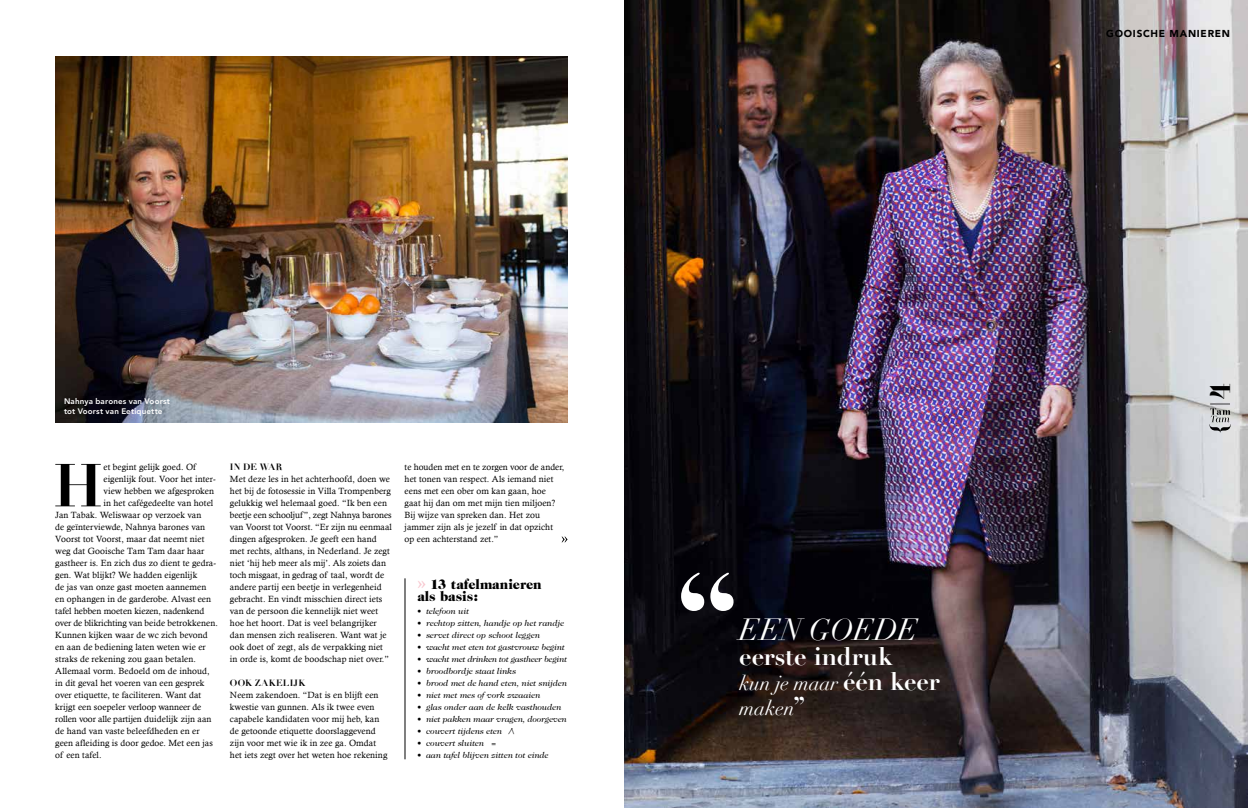
<style>
.page{position:relative;width:1248px;height:808px;background:#fff}
.page>*{position:absolute;margin:0;border:0;box-sizing:border-box;transform-origin:0 0}
.t1{font:900 105.2px "Caslon Two Twenty Four";color:#fff}
.t2{font:700 59.6px "Didot";color:#000}
.t3{font:italic 30px "Didot";color:#fff}
.t4{font:700 28.5px "Trivia Serif";color:#000}
.t5{font:700 25px "Didot";letter-spacing:-.005em;color:#fff}
.t6{font:italic 20px/25px "Didot";letter-spacing:-.005em;color:#fff}
.t7{font:900 14px/12px "Caslon Two Twenty Four";letter-spacing:-.01em;color:#000}
.t8{font:900 10px "Avenir LT";letter-spacing:.075em;color:#000}
.t9{font:9px/12px "Calisto";letter-spacing:.01em;color:#000}
.t10{font:9px "Calisto";letter-spacing:-.01em;color:#000}
.t11{font:700 9px "Didot";letter-spacing:.025em;color:#000}
.t12{font:italic 8.5px "Caslon Two Twenty Four";color:#000}
.t13{font:italic 8.5px "Caslon Two Twenty Four";letter-spacing:-.02em;color:#000}
.t14{font:800 8px/10px "Avenir LT";letter-spacing:.02em;color:#fff}
.s1{font-family:"Calisto";font-weight:400;font-size:20px;color:#f8c8d0}
.s2{font-weight:700;font-style:normal;font-size:25px}
</style>
<div class="page">
<img style="left:624px;top:0;width:623px;height:808px">
<svg style="left:561px;top:536px;width:6px;height:6px"></svg>
<img style="left:55px;top:57px;width:512px;height:365px">
<svg style="left:1209px;top:404px;width:21px;height:28px"></svg>
<hr style="left:404px;top:578px;width:1px;height:181px;background:#000">
<p class="t14" style="left:64px;top:396px;width:107px">Nahnya barones van Voorst tot Voorst van Eetiquette</p>
<h2 class="t2" style="left:53px;top:448px;width:51px">H</h2>
<p class="t9" style="left:103px;top:461px;width:94px">et begint gelijk goed. Of</p>
<p class="t9" style="left:103px;top:473px;width:114px">eigenlijk fout. Voor het inter-</p>
<p class="t9" style="left:103px;top:485px;width:112px">view hebben we afgesproken</p>
<p class="t9" style="left:103px;top:497px;width:111px">in het cafégedeelte van hotel</p>
<p class="t9" style="left:55px;top:509px;width:147px">Jan Tabak. Weliswaar op verzoek van</p>
<p class="t9" style="left:55px;top:521px;width:151px">de geïnterviewde, Nahnya barones van</p>
<p class="t9" style="left:55px;top:533px;width:151px">Voorst tot Voorst, maar dat neemt niet</p>
<p class="t9" style="left:55px;top:545px;width:151px">weg dat Gooische Tam Tam daar haar</p>
<p class="t9" style="left:55px;top:557px;width:162px">gastheer is. En zich dus zo dient te gedra-</p>
<p class="t9" style="left:55px;top:569px;width:143px">gen. Wat blijkt? We hadden eigenlijk</p>
<p class="t9" style="left:55px;top:581px;width:153px">de jas van onze gast moeten aannemen</p>
<p class="t9" style="left:55px;top:593px;width:157px">en ophangen in de garderobe. Alvast een</p>
<p class="t9" style="left:55px;top:605px;width:150px">tafel hebben moeten kiezen, nadenkend</p>
<p class="t10" style="left:55px;top:618px;width:164px">over de blikrichting van beide betrokkenen.</p>
<p class="t9" style="left:55px;top:629px;width:154px">Kunnen kijken waar de wc zich bevond</p>
<p class="t9" style="left:55px;top:641px;width:152px">en aan de bediening laten weten wie er</p>
<p class="t9" style="left:55px;top:653px;width:142px">straks de rekening zou gaan betalen.</p>
<p class="t9" style="left:55px;top:665px;width:156px">Allemaal vorm. Bedoeld om de inhoud,</p>
<p class="t9" style="left:55px;top:677px;width:151px">in dit geval het voeren van een gesprek</p>
<p class="t9" style="left:55px;top:689px;width:147px">over etiquette, te faciliteren. Want dat</p>
<p class="t9" style="left:55px;top:701px;width:147px">krijgt een soepeler verloop wanneer de</p>
<p class="t10" style="left:55px;top:714px;width:158px">rollen voor alle partijen duidelijk zijn aan</p>
<p class="t9" style="left:55px;top:725px;width:146px">de hand van vaste beleefdheden en er</p>
<p class="t9" style="left:55px;top:737px;width:159px">geen afleiding is door gedoe. Met een jas</p>
<p class="t9" style="left:55px;top:749px;width:48px">of een tafel.</p>
<p class="t11" style="left:230px;top:461px;width:54px">IN DE WAR</p>
<p class="t9" style="left:230px;top:473px;width:163px">Met deze les in het achterhoofd, doen we het bij de fotosessie in Villa Trompenberg gelukkig wel helemaal goed. “Ik ben een beetje een schooljuf”, zegt Nahnya barones van Voorst tot Voorst. “Er zijn nu eenmaal dingen afgesproken. Je geeft een hand met rechts, althans, in Nederland. Je zegt niet ‘hij heb meer als mij’. Als zoiets dan toch misgaat, in gedrag of taal, wordt de andere partij een beetje in verlegenheid gebracht. En vindt misschien direct iets van de persoon die kennelijk niet weet hoe het hoort. Dat is veel belangrijker dan mensen zich realiseren. Want wat je ook doet of zegt, als de verpakking niet in orde is, komt de boodschap niet over.”</p>
<p class="t11" style="left:230px;top:677px;width:77px">OOK ZAKELIJK</p>
<p class="t9" style="left:230px;top:689px;width:159px">Neem zakendoen. “Dat is en blijft een kwestie van gunnen. Als ik twee even capabele kandidaten voor mij heb, kan de getoonde etiquette doorslaggevend zijn voor met wie ik in zee ga. Omdat het iets zegt over het weten hoe rekening</p>
<p class="t9" style="left:404px;top:461px;width:161px">te houden met en te zorgen voor de ander, het tonen van respect. Als iemand niet eens met een ober om kan gaan, hoe<br>gaat hij dan om met mijn tien miljoen?<br>Bij wijze van spreken dan. Het zou jammer zijn als je jezelf in dat opzicht op een achterstand zet.”</p>
<h3 class="t7" style="left:417px;top:578px;width:126px"><span class="s1">»</span> 13 tafelmanieren als basis:</h3>
<p class="t12" style="left:417px;top:607px;width:53px">• telefoon uit</p>
<p class="t12" style="left:417px;top:619px;width:148px">• rechtop zitten, handje op het randje</p>
<p class="t12" style="left:417px;top:631px;width:124px">• servet direct op schoot leggen</p>
<p class="t12" style="left:417px;top:643px;width:149px">• wacht met eten tot gastvrouw begint</p>
<p class="t13" style="left:417px;top:655px;width:151px">• wacht met drinken tot gastheer begint</p>
<p class="t12" style="left:417px;top:667px;width:101px">• broodbordje staat links</p>
<p class="t12" style="left:417px;top:679px;width:151px">• brood met de hand eten, niet snijden</p>
<p class="t12" style="left:417px;top:691px;width:125px">• niet met mes of vork zwaaien</p>
<p class="t12" style="left:417px;top:703px;width:146px">• glas onder aan de kelk vasthouden</p>
<p class="t12" style="left:417px;top:715px;width:151px">• niet pakken maar vragen, doorgeven</p>
<p class="t12" style="left:417px;top:727px;width:98px">• couvert tijdens eten /\</p>
<p class="t12" style="left:417px;top:739px;width:81px">• couvert sluiten =</p>
<p class="t12" style="left:417px;top:751px;width:133px">• aan tafel blijven zitten tot einde</p>
<h1 class="t1" style="left:673px;top:553px;width:70px">“</h1>
<h3 class="t3" style="left:739px;top:611px;width:180px">EEN GOEDE</h3>
<h3 class="t5" style="left:739px;top:641px;width:155px">eerste indruk</h3>
<h3 class="t6" style="left:739px;top:671px;width:202px">kun je maar <span class="s2">één keer </span>maken<span class="s2">”</span></h3>
<p class="t8" style="left:1106px;top:27px;width:125px">GOOISCHE MANIEREN</p>
<h3 class="t4" style="left:1203px;top:400px;width:19px;rotate:-90deg">4</h3>
</div>
